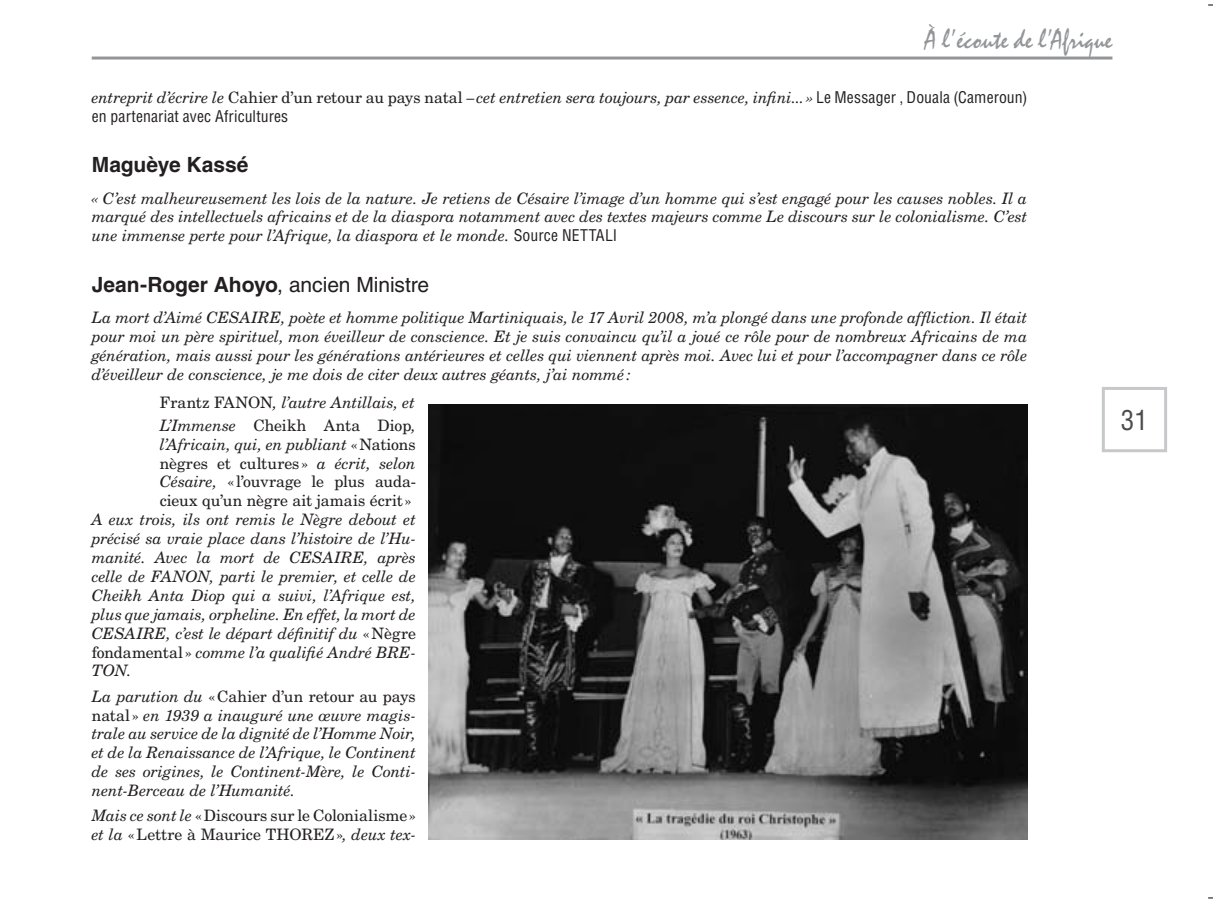
<style>
.page{position:relative;width:1213px;height:905px;background:#fff}
.page>*{position:absolute;margin:0;border:0;box-sizing:border-box;transform-origin:0 0}
.t1{font:27px "Mistral LT";letter-spacing:.01em;color:#939598;scale:.9 1}
.t2{font:condensed 27px "Helvetica LT";color:#4b4c4d}
.t3{font:700 21px "Helvetica LT";letter-spacing:-.005em;color:#231f20}
.t4{font:italic 15.75px/18.9px "New Century Schlbk LT";letter-spacing:-.005em;color:#231f20;text-align:justify}
.t5{font:15.75px/18.9px "New Century Schlbk LT";color:#231f20;text-align:justify}
.t6{font:condensed 15.75px "Helvetica LT";color:#231f20}
.s1{font-style:normal}
.s2{font-family:"Helvetica LT";font-style:normal;font-stretch:condensed}
.s3{font-weight:400}
.s4{font-style:italic}
</style>
<div class="page">
<div style="left:1102px;top:387px;width:65px;height:65px;border:3px solid #c7c8ca"></div>
<hr style="left:92px;top:57px;width:1020px;height:3px;background:#939598">
<img style="left:429px;top:405px;width:598px;height:435px">
<h1 class="t1" style="left:924px;top:23px;width:210px">à l’écoute de l’Afrique</h1>
<p class="t4" style="left:92px;top:88px;width:937px">entreprit d’écrire le <span class="s1">Cahier d’un retour au pays natal</span> – cet entretien sera toujours, par essence, infini... » <span class="s2">Le M essager , Douala (Cameroun)</span></p>
<p class="t6" style="left:92px;top:106px;width:198px">en partenariat avec Africultures</p>
<h2 class="t3" style="left:92px;top:152px;width:158px">Maguèye Kassé</h2>
<p class="t4" style="left:92px;top:189px;width:937px">« C’est malheureusement les lois de la nature. Je retiens de Césaire l’image d’un homme qui s’est engagé pour les causes nobles. Il a marqué des intellectuels africains et de la diaspora notamment avec des textes majeurs comme Le discours sur le colonialisme. C’est une immense perte pour l’Afrique, la diaspora et le monde. <span class="s2">Source NETTALI</span></p>
<h2 class="t3" style="left:92px;top:272px;width:339px">Jean-Roger Ahoyo<span class="s3">, ancien Ministre</span></h2>
<p class="t4" style="left:92px;top:308px;width:937px">La mort d’Aimé CESAIRE, poète et homme politique Martiniquais, le 17 Avril 2008, m’a plongé dans une profonde affliction. Il était pour moi un père spirituel, mon éveilleur de conscience. Et je suis convaincu qu’il a joué ce rôle pour de nombreux Africains de ma génération, mais aussi pour les générations antérieures et celles qui viennent après moi. Avec lui et pour l’accompagner dans ce rôle d’éveilleur de conscience, je me dois de citer deux autres géants, j’ai nommé :</p>
<p class="t4" style="left:160px;top:390px;width:258px;line-height:23.1px"><span class="s1">Frantz FANON</span>, l’autre Antillais, et<br>L’Immense <span class="s1">Cheikh Anta Diop</span>,</p>
<p class="t5" style="left:160px;top:435px;width:258px"><span class="s4">l’Africain, qui, en publiant</span> «Nations nègres et cultures » <span class="s4">a écrit, selon Césaire,</span> « l’ouvrage le plus auda&shy;cieux qu’un nègre ait jamais écrit »</p>
<p class="t4" style="left:92px;top:510px;width:326px">A eux trois, ils ont remis le Nègre debout et précisé sa vraie place dans l’histoire de l’Hu&shy;manité. Avec la mort de CESAIRE, après celle de FANON, parti le premier, et celle de Cheikh Anta Diop qui a suivi, l’Afrique est, plus que jamais, orpheline. En effet, la mort de CESAIRE, c’est le départ définitif du <span class="s1">«Nègre fondamental »</span> comme l’a qualifié André BRE-TON.</p>
<p class="t4" style="left:92px;top:687px;width:326px">La parution du <span class="s1">«Cahier d’un retour au pays natal »</span> en 1939 a inauguré une œuvre magis&shy;trale au service de la dignité de l’Homme Noir, et de la Renaissance de l’Afrique, le Continent de ses origines, le Continent-Mère, le Conti&shy;nent-Berceau de l’Humanité.</p>
<p class="t5" style="left:92px;top:806px;width:326px"><span class="s4">Mais ce sont le</span> «Discours sur le Colonialisme » <span class="s4">et la</span> «Lettre à Maurice THOREZ»<span class="s4">, deux tex-</span></p>
<h1 class="t2" style="left:1121px;top:404px;width:28px">31</h1>
</div>
